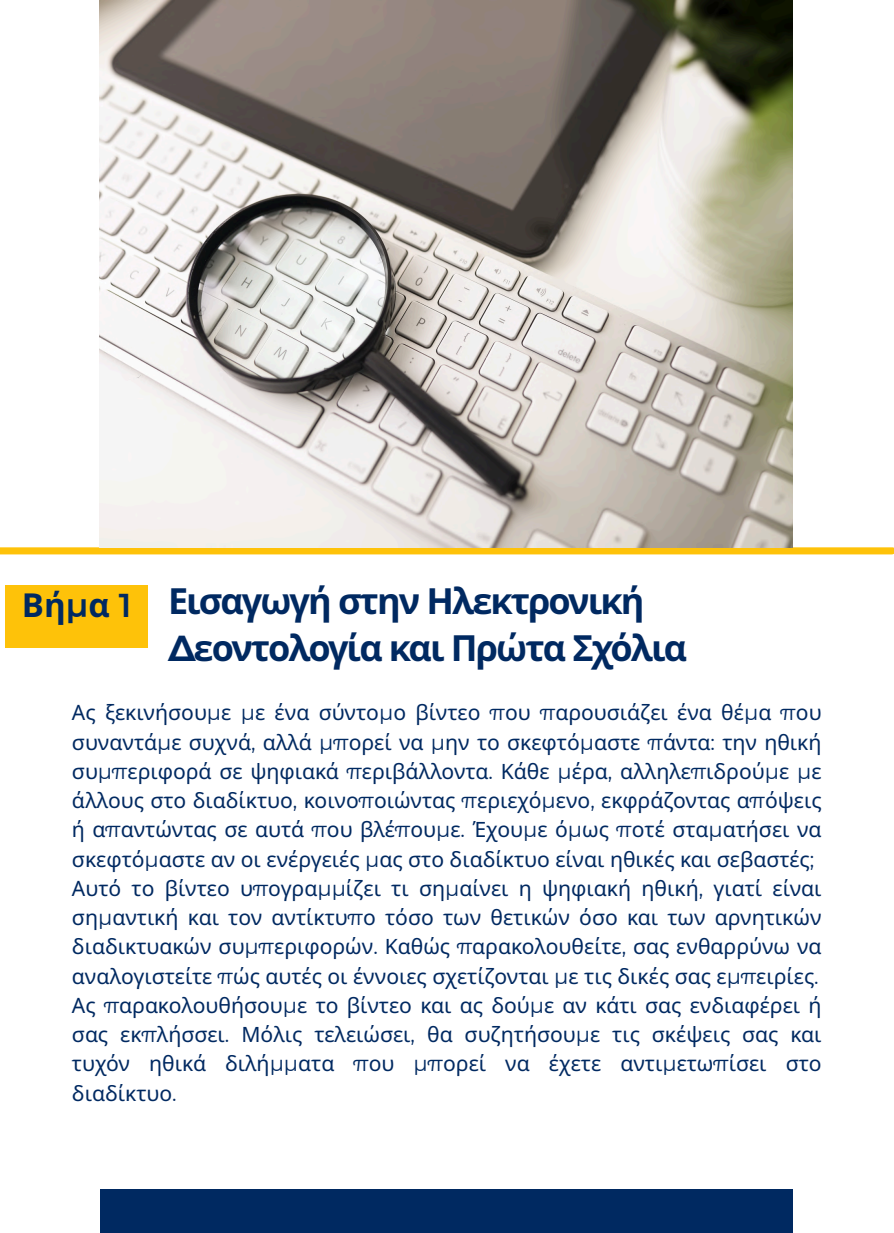
<style>
.page{position:relative;width:894px;height:1233px;background:#fff}
.page>*{position:absolute;margin:0;border:0;box-sizing:border-box;transform-origin:0 0}
.t1{font:700 36px/47.2px "Noto Sans";letter-spacing:-.055em;color:#002961}
.t2{font:700 33px "Noto Sans";color:#002961}
.t3{font:21.15px/29.2px "Noto Sans";color:#002961;text-align:justify}
.s1{font-family:"Montserrat";font-weight:600}
.s2{font-family:"Montserrat"}
</style>
<div class="page">
<svg style="left:0;top:547px;width:893px;height:7px"></svg>
<div style="left:100px;top:1189px;width:692px;height:44px;background:#002961"></div>
<div style="left:6px;top:585px;width:142px;height:63px;background:#fec209"></div>
<img style="left:100px;top:0;width:692px;height:547px">
<p class="t2" style="left:22px;top:582px;width:111px">Βή<span class="s1">μ</span>α <span class="s1">1</span></p>
<p class="t1" style="left:168px;top:576px;width:520px">Εισαγωγή στην Ηλεκτρονική<br><span class="s2">Δ</span>εοντολογία και Πρώτα Σχόλια</p>
<p class="t3" style="left:72px;top:698px;width:751px">Ας ξεκινήσου<span class="s2">μ</span>ε <span class="s2">μ</span>ε ένα σύντο<span class="s2">μ</span>ο βίντεο <span class="s2">π</span>ου <span class="s2">π</span>αρουσιάζει ένα θέ<span class="s2">μ</span>α <span class="s2">π</span>ου συναντά<span class="s2">μ</span>ε συχνά<span class="s2">,</span> αλλά <span class="s2">μπ</span>ορεί να <span class="s2">μ</span>ην το σκεφτό<span class="s2">μ</span>αστε <span class="s2">π</span>άντα<span class="s2">:</span> την ηθική συ<span class="s2">μπ</span>εριφορά σε ψηφιακά <span class="s2">π</span>εριβάλλοντα<span class="s2">.</span> Κάθε <span class="s2">μ</span>έρα<span class="s2">,</span> αλληλε<span class="s2">π</span>ιδρού<span class="s2">μ</span>ε <span class="s2">μ</span>ε άλλους στο διαδίκτυο<span class="s2">,</span> κοινο<span class="s2">π</span>οιώντας <span class="s2">π</span>εριεχό<span class="s2">μ</span>ενο<span class="s2">,</span> εκφράζοντας α<span class="s2">π</span>όψεις ή α<span class="s2">π</span>αντώντας σε αυτά <span class="s2">π</span>ου βλέ<span class="s2">π</span>ου<span class="s2">μ</span>ε<span class="s2">.</span> Έχου<span class="s2">μ</span>ε ό<span class="s2">μ</span>ως <span class="s2">π</span>οτέ στα<span class="s2">μ</span>ατήσει να σκεφτό<span class="s2">μ</span>αστε αν οι ενέργειές <span class="s2">μ</span>ας στο διαδίκτυο είναι ηθικές και σεβαστές<span class="s2">;</span></p>
<h1 class="t3" style="left:72px;top:873px;width:751px">Αυτό το βίντεο υ<span class="s2">π</span>ογρα<span class="s2">μμ</span>ίζει τι ση<span class="s2">μ</span>αίνει η ψηφιακή ηθική<span class="s2">,</span> γιατί είναι ση<span class="s2">μ</span>αντική και τον αντίκτυ<span class="s2">π</span>ο τόσο των θετικών όσο και των αρνητικών διαδικτυακών συ<span class="s2">μπ</span>εριφορών<span class="s2">.</span> Καθώς <span class="s2">π</span>αρακολουθείτε<span class="s2">,</span> σας ενθαρρύνω να αναλογιστείτε <span class="s2">π</span>ώς αυτές οι έννοιες σχετίζονται <span class="s2">μ</span>ε τις δικές σας ε<span class="s2">μπ</span>ειρίες<span class="s2">.</span></h1>
<h1 class="t3" style="left:72px;top:990px;width:751px">Ας <span class="s2">π</span>αρακολουθήσου<span class="s2">μ</span>ε το βίντεο και ας δού<span class="s2">μ</span>ε αν κάτι σας ενδιαφέρει ή σας εκ<span class="s2">π</span>λήσσει<span class="s2">.</span> Μόλις τελειώσει<span class="s2">,</span> θα συζητήσου<span class="s2">μ</span>ε τις σκέψεις σας και τυχόν ηθικά διλή<span class="s2">μμ</span>ατα <span class="s2">π</span>ου <span class="s2">μπ</span>ορεί να έχετε αντι<span class="s2">μ</span>ετω<span class="s2">π</span>ίσει στο διαδίκτυο<span class="s2">.</span></h1>
</div>
